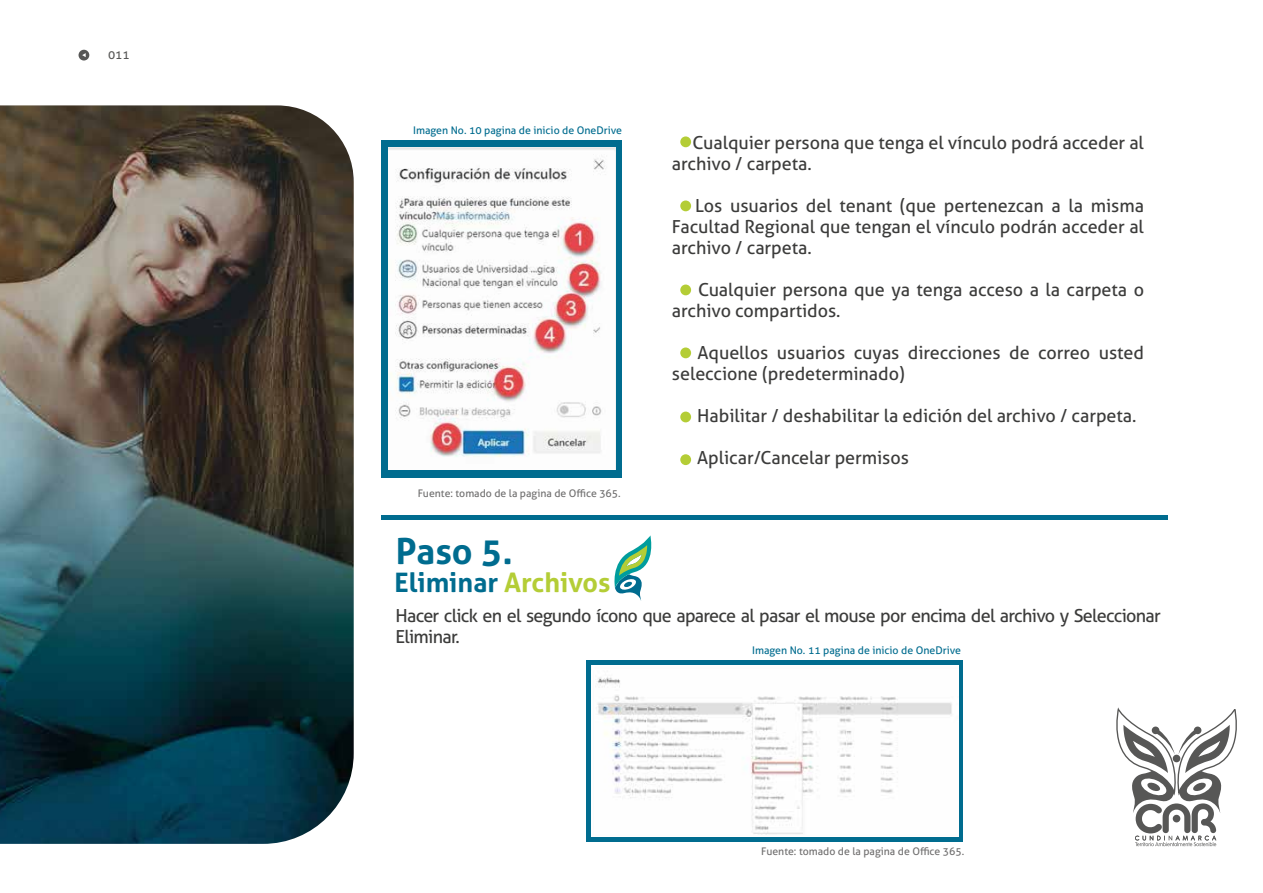
<style>
.page{position:relative;width:1263px;height:893px;background:#fff}
.page>*{position:absolute;margin:0;border:0;box-sizing:border-box;transform-origin:0 0}
.t1{font:700 36px "Aller";color:#006c8f}
.t2{font:700 26.85px "Aller";color:#006c8f}
.t3{font:18px/21px "Aller";letter-spacing:-.005em;color:#3c3c3b}
.t4{font:18px/21px "Aller";letter-spacing:-.04em;color:#3c3c3b}
.t5{font:12px "Aller";color:#575756}
.t6{font:10.5px "Aller";color:#006c8f}
.t7{font:10.5px "Aller";color:#706f6f}
.s1{color:#b4cd36}
.s2{color:#fff}
</style>
<div class="page">
<img style="left:0;top:105px;width:354px;height:739px">
<div style="left:587px;top:660px;width:376px;height:182px;background:#006c8f"></div>
<div style="left:382px;top:140px;width:240px;height:337px;background:#006c8f"></div>
<svg style="left:79px;top:50px;width:10px;height:11px"></svg>
<svg style="left:1116px;top:708px;width:121px;height:138px"></svg>
<div style="left:680px;top:136px;width:11px;height:11px;background:#b4cd36;border-radius:50%"></div>
<div style="left:680px;top:200px;width:11px;height:11px;background:#b4cd36;border-radius:50%"></div>
<div style="left:680px;top:285px;width:11px;height:10px;background:#b4cd36;border-radius:50%"></div>
<div style="left:680px;top:347px;width:11px;height:11px;background:#b4cd36;border-radius:50%"></div>
<div style="left:680px;top:412px;width:11px;height:10px;background:#b4cd36;border-radius:50%"></div>
<div style="left:680px;top:454px;width:11px;height:11px;background:#b4cd36;border-radius:50%"></div>
<img style="left:389px;top:148px;width:226px;height:322px">
<hr style="left:382px;top:515px;width:786px;height:4px;background:#006c8f">
<svg style="left:614px;top:535px;width:38px;height:66px"></svg>
<img style="left:592px;top:665px;width:366px;height:171px">
<p class="t5" style="left:108px;top:47px;width:23px">011</p>
<p class="t6" style="left:413px;top:124px;width:210px">Imagen No. 10 pagina de inicio de OneDrive</p>
<p class="t7" style="left:418px;top:487px;width:205px">Fuente: tomado de la pagina de Office 365.</p>
<h1 class="t1" style="left:396px;top:529px;width:118px">Paso 5.</h1>
<h2 class="t2" style="left:394px;top:566px;width:217px">Eliminar <span class="s1">Archivos</span></h2>
<p class="t3" style="left:672px;top:132px;width:473px"><span class="s2">1)</span> Cualquier persona que tenga el vínculo podrá acceder al archivo / carpeta.</p>
<p class="t3" style="left:672px;top:195px;width:473px;text-align:justify;text-indent:23px">Los usuarios del tenant (que pertenezcan a la misma Facultad Regional que tengan el vínculo podrán acceder al archivo / carpeta.</p>
<p class="t3" style="left:672px;top:279px;width:474px;text-indent:26px">Cualquier persona que ya tenga acceso a la carpeta o archivo compartidos.</p>
<p class="t3" style="left:672px;top:342px;width:474px;text-indent:26px">Aquellos usuarios cuyas direcciones de correo usted seleccione (predeterminado)</p>
<p class="t3" style="left:697px;top:405px;width:441px">Habilitar / deshabilitar la edición del archivo / carpeta.</p>
<p class="t3" style="left:697px;top:447px;width:213px">Aplicar/Cancelar permisos</p>
<p class="t4" style="left:395px;top:605px;width:767px">Hacer click en el segundo ícono que aparece al pasar el mouse por encima del archivo y Seleccionar<br>Eliminar.</p>
<p class="t6" style="left:752px;top:644px;width:210px">Imagen No. 11 pagina de inicio de OneDrive</p>
<p class="t7" style="left:761px;top:845px;width:205px">Fuente: tomado de la pagina de Office 365.</p>
</div>
